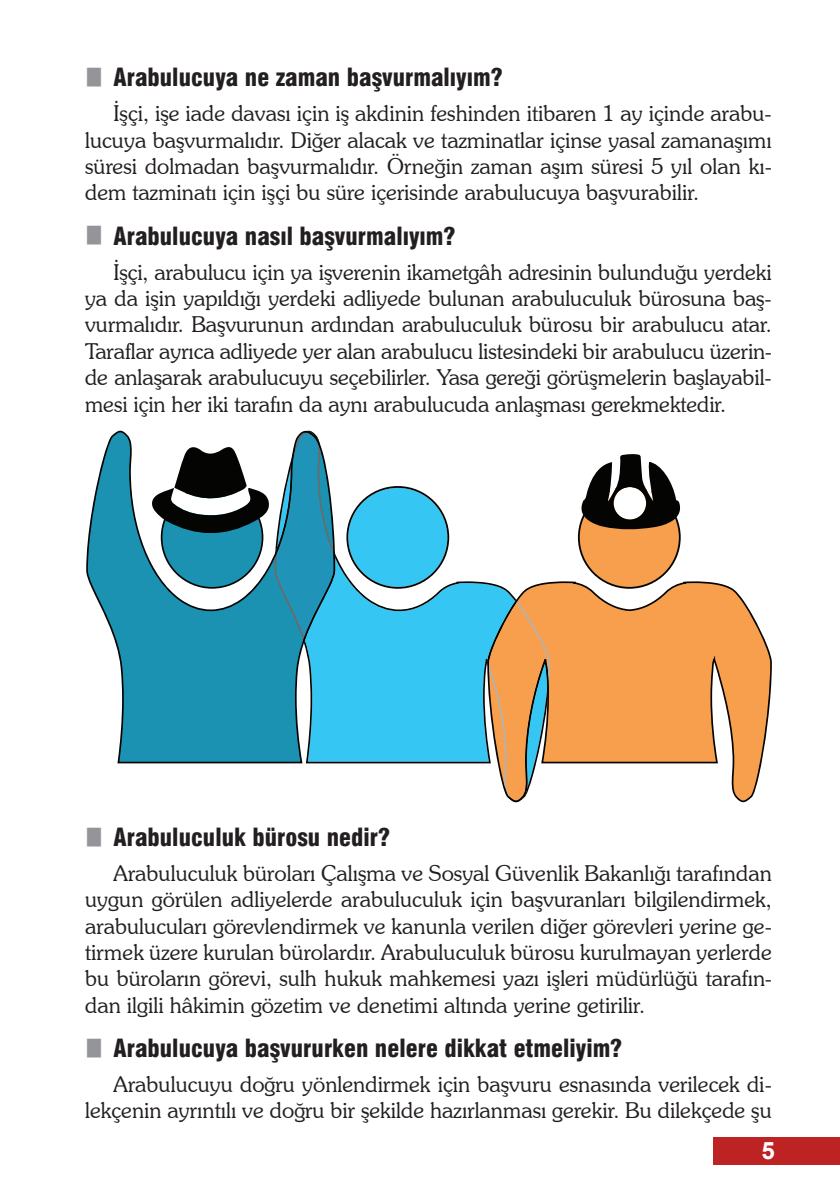
<style>
.page{position:relative;width:840px;height:1191px;background:#fff}
.page>*{position:absolute;margin:0;border:0;box-sizing:border-box;transform-origin:0 0}
.t1{font:900 condensed 24px "Swiss 721 BT";color:#231f20}
.t2{font:700 24px "Arial";color:#fff}
.t3{font:300 22px/26.4px "Souvenir IT Cby BT";color:#231f20;text-align:justify}
</style>
<div class="page">
<div style="left:713px;top:1137px;width:126px;height:27px;background:#be2324"></div>
<svg style="left:547px;top:581px;width:224px;height:221px;fill:#f89f4e"></svg>
<svg style="left:86px;top:431px;width:189px;height:332px;fill:#1b92b2"></svg>
<svg style="left:275px;top:486px;width:272px;height:278px;fill:#35c6f4"></svg>
<svg style="left:487px;top:600px;width:63px;height:202px;background:#c5a67e"></svg>
<svg style="left:577px;top:454px;width:104px;height:135px"></svg>
<svg style="left:150px;top:431px;width:185px;height:212px"></svg>
<p class="t1" style="left:113px;top:63px;width:390px">Arabulucuya ne zaman başvurmalıyım?</p>
<p class="t3" style="left:85px;top:100px;width:687px;text-indent:28px">İşçi, işe iade davası için iş akdinin feshinden itibaren 1 ay içinde arabu&shy;lucuya başvurmalıdır. Diğer alacak ve tazminatlar içinse yasal zamanaşımı süresi dolmadan başvurmalıdır. Örneğin zaman aşım süresi 5 yıl olan kı&shy;dem tazminatı için işçi bu süre içerisinde arabulucuya başvurabilir.</p>
<p class="t1" style="left:113px;top:221px;width:343px">Arabulucuya nasıl başvurmalıyım?</p>
<p class="t3" style="left:85px;top:258px;width:687px;text-indent:28px">İşçi, arabulucu için ya işverenin ikametgâh adresinin bulunduğu yerdeki ya da işin yapıldığı yerdeki adliyede bulunan arabuluculuk bürosuna baş&shy;vurmalıdır. Başvurunun ardından arabuluculuk bürosu bir arabulucu atar.<br>Taraflar ayrıca adliyede yer alan arabulucu listesindeki bir arabulucu üzerin&shy;de anlaşarak arabulucuyu seçebilirler. Yasa gereği görüşmelerin başlayabil&shy;mesi için her iki tarafın da aynı arabulucuda anlaşması gerekmektedir.</p>
<p class="t1" style="left:113px;top:823px;width:278px">Arabuluculuk bürosu nedir?</p>
<p class="t3" style="left:85px;top:859px;width:687px;text-indent:28px">Arabuluculuk büroları Çalışma ve Sosyal Güvenlik Bakanlığı tarafından uygun görülen adliyelerde arabuluculuk için başvuranları bilgilendirmek, arabulucuları görevlendirmek ve kanunla verilen diğer görevleri yerine ge&shy;tirmek üzere kurulan bürolardır. Arabuluculuk bürosu kurulmayan yerlerde bu büroların görevi, sulh hukuk mahkemesi yazı işleri müdürlüğü tarafın&shy;dan ilgili hâkimin gözetim ve denetimi altında yerine getirilir.</p>
<p class="t1" style="left:113px;top:1034px;width:510px">Arabulucuya başvururken nelere dikkat etmeliyim?</p>
<p class="t3" style="left:85px;top:1070px;width:687px;text-align:right">Arabulucuyu doğru yönlendirmek için başvuru esnasında verilecek di&shy;lekçenin ayrıntılı ve doğru bir şekilde hazırlanması gerekir. Bu dilekçede şu</p>
<p class="t2" style="left:761px;top:1133px;width:15px">5</p>
</div>
